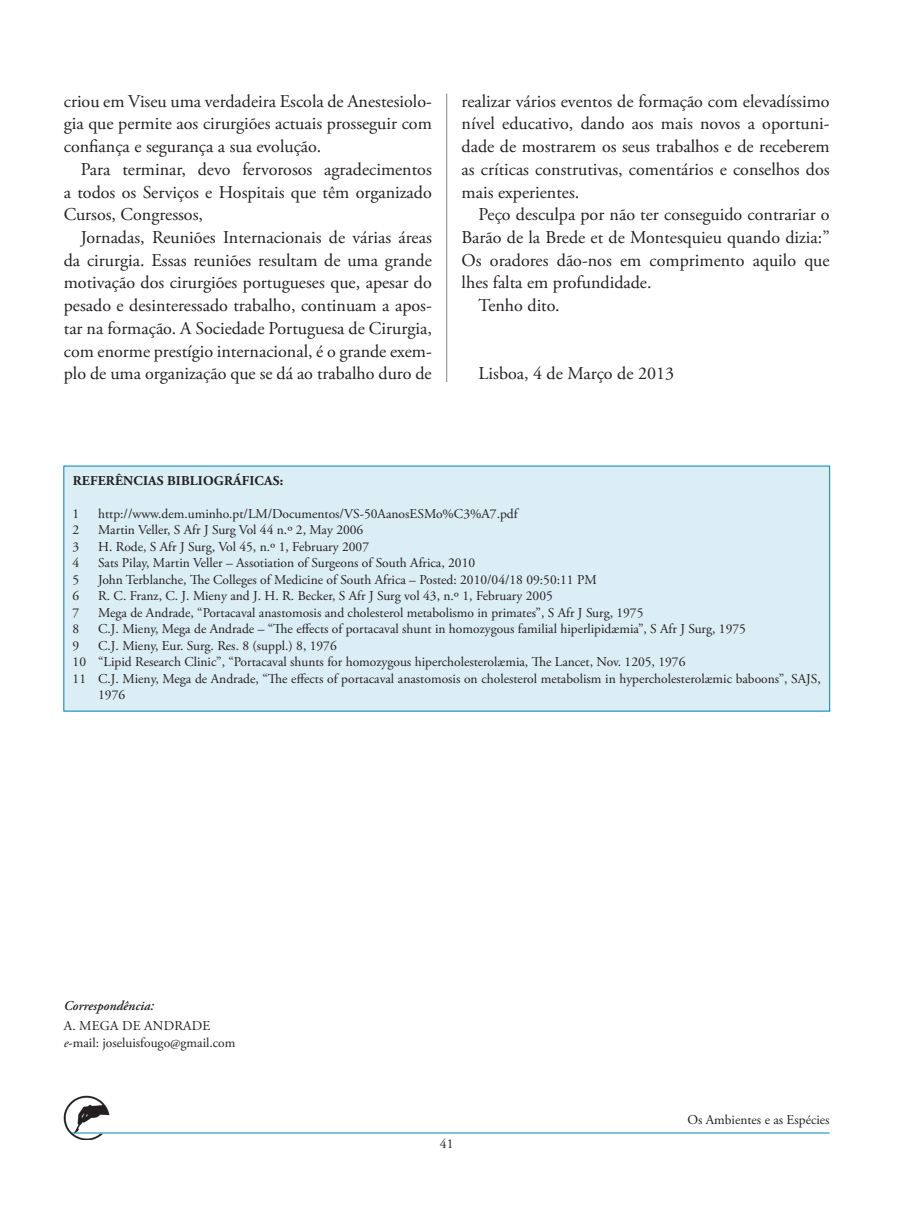
<style>
.page{position:relative;width:902px;height:1208px;background:#fff}
.page>*{position:absolute;margin:0;border:0;box-sizing:border-box;transform-origin:0 0}
.Texto_colunas{font:18px/22.6px "Adobe Garamond Pro";color:#231f20;text-align:justify}
.Texto_colunas-2{font:13.5px/16.5px "Adobe Garamond Pro";color:#231f20}
._04_Grau_Academico{font:13.5px "Adobe Garamond Pro";color:#231f20}
.Texto_colunas-3{font:700 13.5px "Adobe Garamond Pro";letter-spacing:.015em;color:#231f20}
._04_Grau_Academico-2{font:italic 600 13.5px "Adobe Garamond Pro";color:#231f20}
.s1{font-style:italic}
</style>
<div class="page">
<hr style="left:446px;top:94px;width:1px;height:969px;background:#808285">
<img style="left:64px;top:1095px;width:45px;height:45px">
<hr style="left:72px;top:1132px;width:757px;height:1px;background:#0083b6">
<div style="left:410px;top:382px;width:77px;height:699px;background:#fff"></div>
<div style="left:64px;top:466px;width:765px;height:245px;background:#dbedf5"></div>
<p class="Texto_colunas" style="left:64px;top:90px;width:369px">criou em Viseu uma verdadeira Escola de Anestesiolo&shy;gia que permite aos cirurgiões actuais prosseguir com confiança e segurança a sua evolução.</p>
<p class="Texto_colunas" style="left:64px;top:158px;width:369px;text-indent:17px">Para terminar, devo fervorosos agradecimentos a todos os Serviços e Hospitais que têm organizado Cursos, Congressos,</p>
<p class="Texto_colunas" style="left:64px;top:226px;width:369px;text-indent:17px">Jornadas, Reuniões Internacionais de várias áreas da cirurgia. Essas reuniões resultam de uma grande motivação dos cirurgiões portugueses que, apesar do pesado e desinteressado trabalho, continuam a apos&shy;tar na formação. A Sociedade Portuguesa de Cirurgia, com enorme prestígio internacional, é o grande exem&shy;plo de uma organização que se dá ao trabalho duro de</p>
<p class="Texto_colunas" style="left:461px;top:90px;width:369px">realizar vários eventos de formação com elevadíssimo nível educativo, dando aos mais novos a oportuni&shy;dade de mostrarem os seus trabalhos e de receberem as críticas construtivas, comentários e conselhos dos mais experientes.</p>
<p class="Texto_colunas" style="left:461px;top:204px;width:369px;text-indent:17px">Peço desculpa por não ter conseguido contrariar o Barão de la Brede et de Montesquieu quando dizia:” Os oradores dão-nos em comprimento aquilo que lhes falta em profundidade.</p>
<p class="Texto_colunas" style="left:478px;top:295px;width:83px">Tenho dito.</p>
<p class="Texto_colunas" style="left:478px;top:363px;width:197px">Lisboa, 4 de Março de 2013</p>
<p class="Texto_colunas-3" style="left:73px;top:472px;width:212px">REFERÊNCIAS BIBLIOGRÁFICAS:</p>
<p class="Texto_colunas-2" style="left:73px;top:505px;width:8px">1</p>
<p class="Texto_colunas-2" style="left:98px;top:505px;width:421px">http://www.dem.uminho.pt/LM/Documentos/VS-50AanosESMo%C3%A7.pdf</p>
<p class="Texto_colunas-2" style="left:73px;top:522px;width:8px">2</p>
<p class="Texto_colunas-2" style="left:98px;top:522px;width:266px">Martin Veller, S Afr J Surg Vol 44 n.º 2, May 2006</p>
<p class="Texto_colunas-2" style="left:73px;top:538px;width:8px">3</p>
<p class="Texto_colunas-2" style="left:98px;top:538px;width:272px">H. Rode, S Afr J Surg, Vol 45, n.º 1, February 2007</p>
<p class="Texto_colunas-2" style="left:73px;top:555px;width:8px">4</p>
<p class="Texto_colunas-2" style="left:98px;top:555px;width:378px">Sats Pilay, Martin Veller – Assotiation of Surgeons of South Africa, 2010</p>
<p class="Texto_colunas-2" style="left:73px;top:571px;width:4px">5</p>
<p class="Texto_colunas-2" style="left:98px;top:571px;width:500px">John Terblanche, The Colleges of Medicine of South Africa – Posted: 2010/04/18 09:50:11 PM</p>
<p class="Texto_colunas-2" style="left:73px;top:588px;width:5px">6</p>
<p class="Texto_colunas-2" style="left:98px;top:588px;width:454px">R. C. Franz, C. J. Mieny and J. H. R. Becker, S Afr J Surg vol 43, n.º 1, February 2005</p>
<p class="Texto_colunas-2" style="left:73px;top:604px;width:8px">7</p>
<p class="Texto_colunas-2" style="left:98px;top:604px;width:545px">Mega de Andrade, “Portacaval anastomosis and cholesterol metabolismo in primates”, S Afr J Surg, 1975</p>
<p class="Texto_colunas-2" style="left:73px;top:621px;width:8px">8</p>
<p class="Texto_colunas-2" style="left:98px;top:621px;width:647px">C.J. Mieny, Mega de Andrade – “The effects of portacaval shunt in homozygous familial hiperlipidæmia”, S Afr J Surg, 1975</p>
<p class="Texto_colunas-2" style="left:73px;top:637px;width:8px">9</p>
<p class="Texto_colunas-2" style="left:98px;top:637px;width:239px">C.J. Mieny, Eur. Surg. Res. 8 (suppl.) 8, 1976</p>
<p class="Texto_colunas-2" style="left:73px;top:654px;width:613px">10 “Lipid Research Clinic”, “Portacaval shunts for homozygous hipercholesterolæmia, The Lancet, Nov. 1205, 1976</p>
<p class="Texto_colunas-2" style="left:98px;top:670px;width:724px;text-indent:-26px">11 C.J. Mieny, Mega de Andrade, “The effects of portacaval anastomosis on cholesterol metabolism in hypercholesterolæmic baboons”, SAJS,<br>1976</p>
<p class="_04_Grau_Academico-2" style="left:64px;top:997px;width:92px">Correspondência:</p>
<p class="Texto_colunas-2" style="left:64px;top:1018px;width:148px">A. MEGA DE ANDRADE</p>
<p class="_04_Grau_Academico" style="left:64px;top:1034px;width:173px"><span class="s1">e</span>-mail: joseluisfougo@gmail.com</p>
<p class="Texto_colunas-2" style="left:440px;top:1136px;width:12px">44</p>
<p class="Texto_colunas-2" style="left:687px;top:1112px;width:144px">Os Ambientes e as Espécies</p>
</div>
